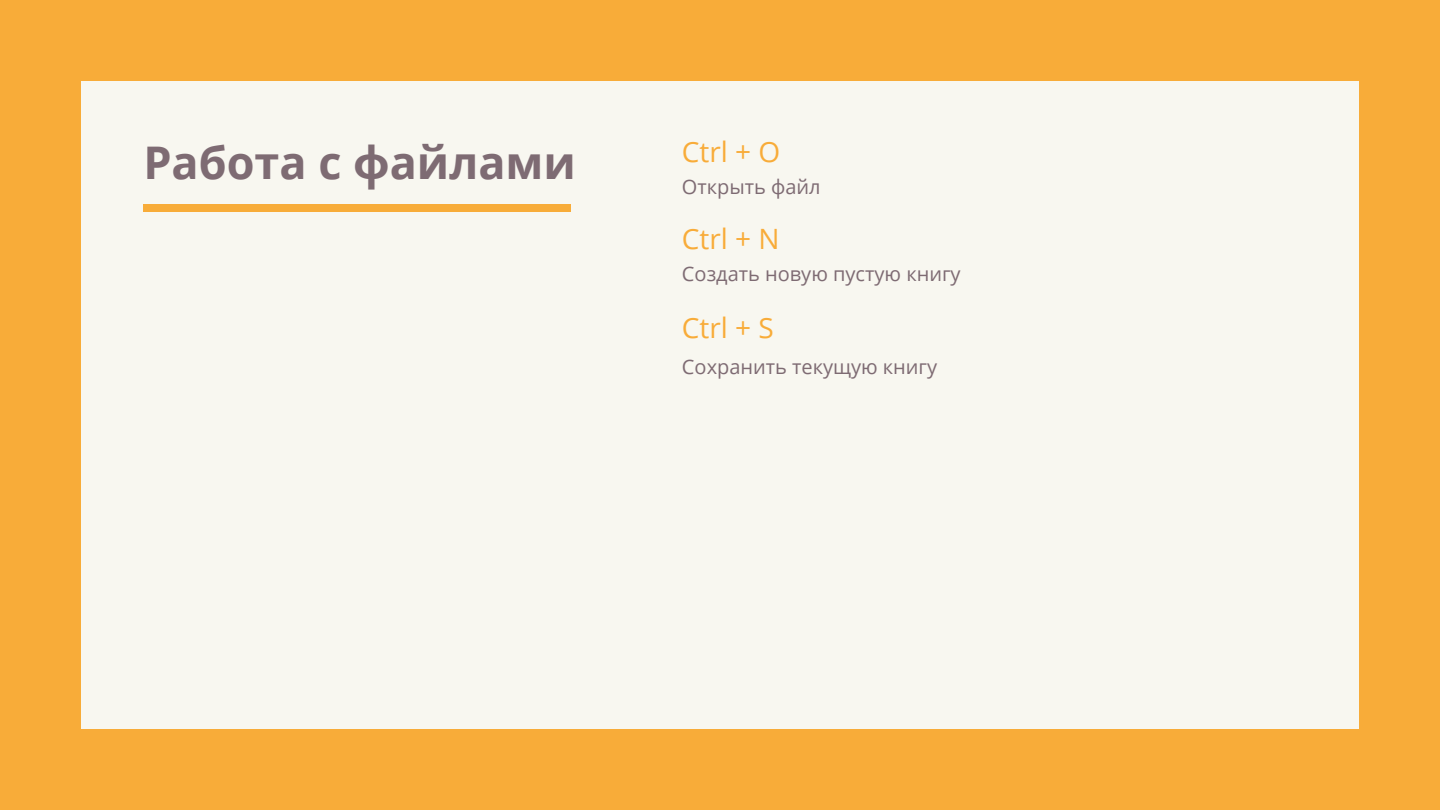
<style>
.page{position:relative;width:1440px;height:810px;background:#f8ac39}
.page>*{position:absolute;margin:0;border:0;box-sizing:border-box;transform-origin:0 0}
.t1{font:700 45px "Open Sans";color:#7e6b73}
.t2{font:28px "Open Sans";color:#f8ac39}
.t3{font:20px "Open Sans";color:#7e6b73}
</style>
<div class="page">
<div style="left:81px;top:81px;width:1278px;height:648px;background:#f8f7f0"></div>
<div style="left:143px;top:204px;width:428px;height:8px;background:#f8ac39"></div>
<h1 class="t1" style="left:143px;top:131px;width:434px">Работа с файлами</h1>
<h2 class="t2" style="left:682px;top:132px;width:100px">Ctrl + O</h2>
<h2 class="t2" style="left:682px;top:219px;width:99px">Ctrl + N</h2>
<p class="t3" style="left:682px;top:173px;width:140px">Открыть файл</p>
<p class="t3" style="left:682px;top:260px;width:280px">Создать новую пустую книгу</p>
<h2 class="t2" style="left:682px;top:308px;width:93px">Ctrl + S</h2>
<p class="t3" style="left:682px;top:353px;width:257px">Cохранить текущую книгу</p>
</div>
